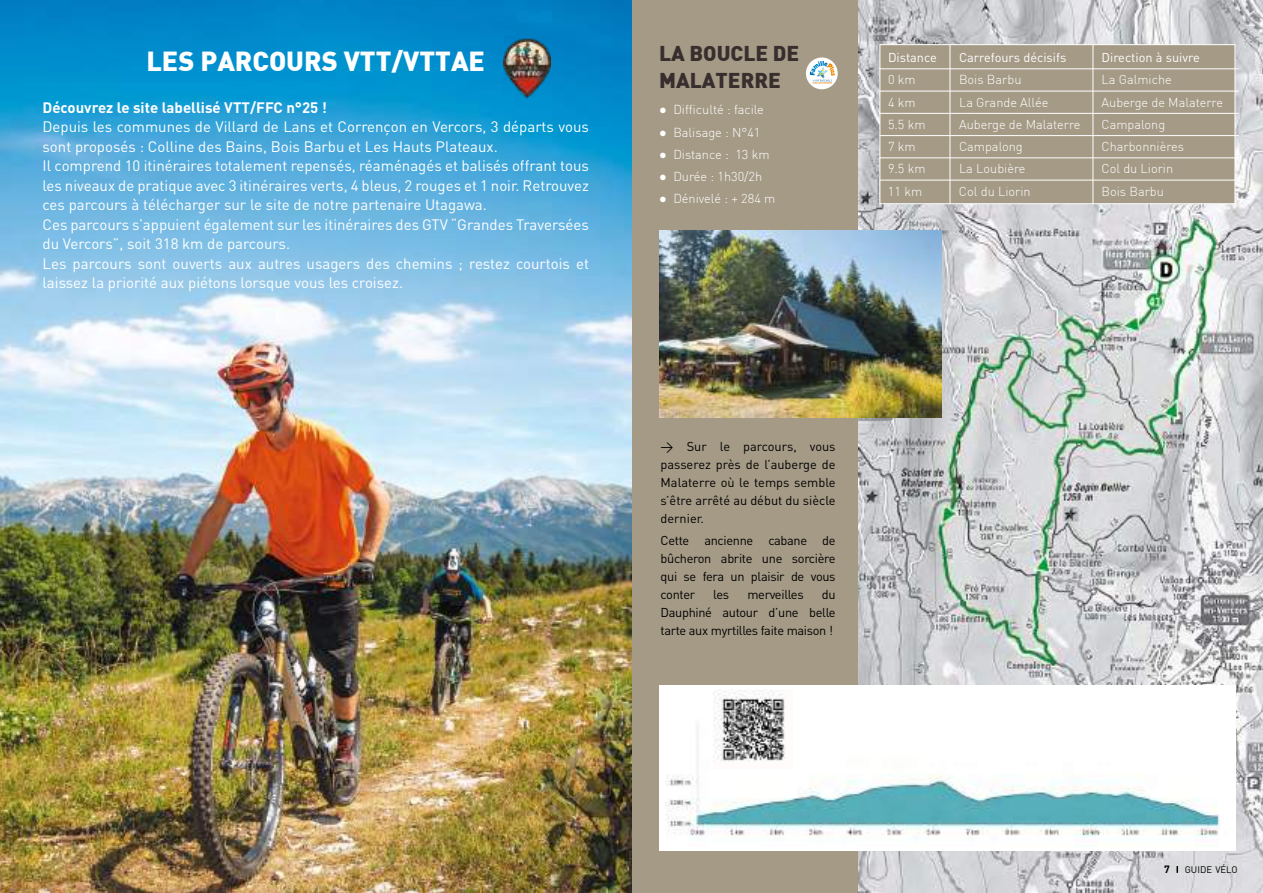
<style>
.page{position:relative;width:1263px;height:893px;background:#fff}
.page>*{position:absolute;margin:0;border:0;box-sizing:border-box;transform-origin:0 0}
.t1{font:900 27px "DIN";color:#fff}
.t2{font:900 21px/27px "DIN";color:#382e2d}
.t3{font:15px/19.5px "DIN";color:#fff}
.t4{font:700 15px "DIN";color:#fff}
.t5{font:12.75px/18px "DIN";letter-spacing:-.025em;color:#000;text-align:justify}
.t6{font:300 12.75px "DIN";color:#fff}
.t7{font:12.75px "DIN";color:#fff}
.t8{font:9.45px "DIN";color:#000}
.s1{font-family:"Calibri"}
.s2{font-weight:700;font-size:10.5px}
</style>
<div class="page">
<div style="left:631px;top:0;width:632px;height:893px;background:#a59a86"></div>
<img style="left:859px;top:0;width:404px;height:893px">
<img style="left:0;top:0;width:631px;height:893px">
<svg style="left:806px;top:57px;width:32px;height:32px"></svg>
<svg style="left:810px;top:61px;width:25px;height:23px"></svg>
<div style="left:879px;top:44px;width:356px;height:160px;background:#a59a86;border:1px solid #fff"></div>
<hr style="left:879px;top:69px;width:360px;height:1px;background:#fff">
<hr style="left:879px;top:91px;width:360px;height:1px;background:#fff">
<hr style="left:879px;top:113px;width:360px;height:1px;background:#fff">
<hr style="left:879px;top:135px;width:360px;height:1px;background:#fff">
<hr style="left:879px;top:158px;width:360px;height:1px;background:#fff">
<hr style="left:879px;top:180px;width:360px;height:1px;background:#fff">
<hr style="left:950px;top:45px;width:1px;height:159px;background:#fff">
<hr style="left:1093px;top:45px;width:1px;height:159px;background:#fff">
<div style="left:659px;top:685px;width:576px;height:165px;background:#fff"></div>
<img style="left:665px;top:726px;width:555px;height:111px">
<div style="left:710px;top:687px;width:85px;height:85px;background:#fff"></div>
<img style="left:713px;top:690px;width:73px;height:72px">
<img style="left:660px;top:230px;width:281px;height:188px">
<div style="left:1165px;top:865px;width:72px;height:8px;background:#d9dadb"></div>
<svg style="left:1176px;top:866px;width:2px;height:7px"></svg>
<img style="left:504px;top:36px;width:47px;height:62px">
<h1 class="t1" style="left:146px;top:43px;width:340px">LES PARCOURS VTT/VTTAE</h1>
<p class="t4" style="left:43px;top:98px;width:286px">Découvrez le site labellisé VTT/FFC n°25 !</p>
<p class="t3" style="left:43px;top:117px;width:548px">Depuis les communes de Villard de Lans et Corrençon en Vercors, 3 départs vous sont proposés : Colline des Bains, Bois Barbu et Les Hauts Plateaux.<br>Il comprend 10 itinéraires totalement repensés, réaménagés et balisés offrant tous les niveaux de pratique avec 3 itinéraires verts, 4 bleus, 2 rouges et 1 noir. Retrouvez ces parcours à télécharger sur le site de notre partenaire Utagawa.<br>Ces parcours s’appuient également sur les itinéraires des GTV “Grandes Traversées du Vercors”, soit 318 km de parcours.<br>Les parcours sont ouverts aux autres usagers des chemins ; restez courtois et laissez la priorité aux piétons lorsque vous les croisez.</p>
<h2 class="t2" style="left:659px;top:39px;width:142px">LA BOUCLE DE<br>MALATERRE</h2>
<p class="t6" style="left:659px;top:102px;width:106px"><span class="s1">●</span> Difficulté : facile</p>
<p class="t6" style="left:659px;top:124px;width:103px"><span class="s1">●</span> Balisage : N°41</p>
<p class="t6" style="left:659px;top:147px;width:112px"><span class="s1">●</span> Distance : 13 km</p>
<p class="t6" style="left:659px;top:169px;width:105px"><span class="s1">●</span> Durée : 1h30/2h</p>
<p class="t6" style="left:659px;top:191px;width:118px"><span class="s1">●</span> Dénivelé : + 284 m</p>
<p class="t7" style="left:888px;top:50px;width:50px">Distance</p>
<p class="t7" style="left:959px;top:50px;width:109px">Carrefours décisifs</p>
<p class="t7" style="left:1101px;top:50px;width:100px">Direction à suivre</p>
<p class="t6" style="left:888px;top:72px;width:29px">0 km</p>
<p class="t6" style="left:959px;top:72px;width:64px">Bois Barbu</p>
<p class="t6" style="left:1101px;top:72px;width:72px">La Galmiche</p>
<p class="t6" style="left:888px;top:94px;width:29px">4 km</p>
<p class="t6" style="left:959px;top:94px;width:91px">La Grande Allée</p>
<p class="t6" style="left:1101px;top:94px;width:123px">Auberge de Malaterre</p>
<p class="t6" style="left:888px;top:117px;width:39px">5.5 km</p>
<p class="t6" style="left:959px;top:117px;width:123px">Auberge de Malaterre</p>
<p class="t6" style="left:1101px;top:117px;width:65px">Campalong</p>
<p class="t6" style="left:888px;top:139px;width:29px">7 km</p>
<p class="t6" style="left:959px;top:139px;width:65px">Campalong</p>
<p class="t6" style="left:1101px;top:139px;width:84px">Charbonnières</p>
<p class="t6" style="left:888px;top:161px;width:39px">9.5 km</p>
<p class="t6" style="left:959px;top:161px;width:68px">La Loubière</p>
<p class="t6" style="left:1101px;top:161px;width:73px">Col du Liorin</p>
<p class="t6" style="left:888px;top:183px;width:36px">11 km</p>
<p class="t6" style="left:959px;top:183px;width:73px">Col du Liorin</p>
<p class="t6" style="left:1101px;top:183px;width:64px">Bois Barbu</p>
<p class="t5" style="left:660px;top:437px;width:177px">&gt; Sur le parcours, vous passerez près de l’auberge de Malaterre où le temps semble s’être arrêté au début du siècle dernier.</p>
<p class="t5" style="left:660px;top:531px;width:177px">Cette ancienne cabane de bûcheron abrite une sorcière qui se fera un plaisir de vous conter</p>
<p class="t5" style="left:713px;top:585px;width:17px">les</p>
<p class="t5" style="left:747px;top:585px;width:58px">merveilles</p>
<p class="t5" style="left:660px;top:585px;width:177px;text-indent:161px">du Dauphiné autour d’une belle tarte aux myrtilles faite maison !</p>
<p class="t8" style="left:1164px;top:863px;width:75px"><span class="s2">7</span> GUIDE VÉLO</p>
</div>
